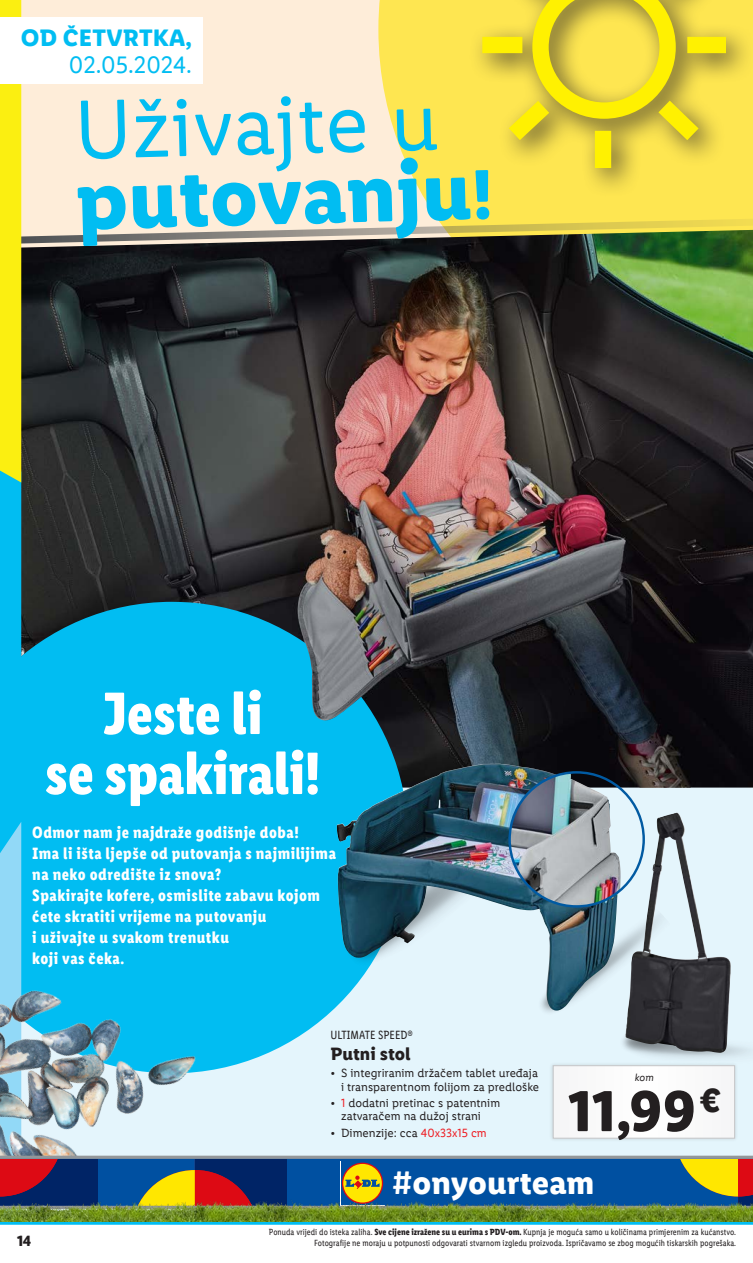
<style>
.page{position:relative;width:753px;height:1263px;background:#fff}
.page>*{position:absolute;margin:0;border:0;box-sizing:border-box;transform-origin:0 0}
.Opisni_tekst{font:84.15px/70.7px "Lidl Font Pro";color:#01bdf2}
.t1{font:700 60px/60px "Lidl Font Cond Pro";letter-spacing:-.01em;color:#fff;text-align:center}
.t2{font:700 58.05px "Lidl Font Pro";color:#231f20}
.t3{font:700 32.85px "Lidl Font Pro";color:#fff}
.t4{font:700 24px/27px "Lidl Font Pro";letter-spacing:.01em;color:#01bdf2;text-align:right}
.Naslov{font:700 18px "Lidl Font Pro";color:#231f20}
.t5{font:700 16.5px/21px "Lidl Font Cond Pro";letter-spacing:.03em;color:#fff}
.t6{font:700 15px "Lidl Font Pro";color:#231f20}
.t7{font:12px/13.5px "Lidl Font Pro";color:#231f20;text-align:right}
.Marka{font:12px "Lidl Font Cond Pro";color:#231f20}
.Informationsebene{font:italic 10.5px "Lidl Font Pro";color:#231f20}
.t8{font:9px/10.8px "Lidl Font Cond Pro";color:#231f20;text-align:right}
.s1{font-weight:400}
.s2{font-weight:700}
.s3{font-weight:700;font-size:70.5px}
.s4{color:#ee1d23}
</style>
<div class="page">
<hr style="left:0;top:1222px;width:753px;height:3px;background:#01bdf2">
<img style="left:0;top:0;width:753px;height:1156px">
<svg style="left:0;top:1156px;width:753px;height:35px;background:#3f5777"></svg>
<img style="left:198px;top:1190px;width:547px;height:1px">
<img style="left:0;top:1191px;width:446px;height:31px">
<img style="left:446px;top:1191px;width:305px;height:31px">
<img style="left:751px;top:1191px;width:2px;height:31px">
<img style="left:329px;top:758px;width:252px;height:236px">
<img style="left:525px;top:896px;width:148px;height:138px">
<img style="left:337px;top:764px;width:161px;height:194px">
<img style="left:509px;top:773px;width:111px;height:133px">
<p class="t4" style="left:21px;top:24px;width:173px">OD ČETVRTKA,<br><span class="s1">02.05.2024.</span></p>
<p class="Opisni_tekst" style="left:72px;top:97px;width:419px;rotate:-2deg">Uživajte u <span class="s2">putovanju</span><span class="s3">!</span></p>
<p class="t1" style="left:45px;top:683px;width:277px">Jeste li<br>se spakirali!</p>
<p class="t5" style="left:32px;top:822px;width:268px">Odmor nam je najdraže godišnje doba!</p>
<p class="t5" style="left:32px;top:843px;width:305px">Ima li išta ljepše od putovanja s najmilijima na neko odredište iz snova?</p>
<p class="t5" style="left:32px;top:885px;width:289px">Spakirajte kofere, osmislite zabavu kojom ćete skratiti vrijeme na putovanju<br>i uživajte u svakom trenutku<br>koji vas čeka.</p>
<p class="Marka" style="left:330px;top:1028px;width:84px">ULTIMATE SPEED®</p>
<p class="Naslov" style="left:330px;top:1042px;width:82px">Putni stol</p>
<p class="t7" style="left:330px;top:1067px;width:210px">• S integriranim držačem tablet uređaja i transparentnom folijom za predloške</p>
<p class="t7" style="left:341px;top:1096px;width:161px;text-align:left;text-indent:-11px">• <span class="s4">1</span> dodatni pretinac s patentnim zatvaračem na dužoj strani</p>
<p class="t7" style="left:330px;top:1126px;width:158px">• Dimenzije: cca <span class="s4">40x33x15 cm</span></p>
<p class="Informationsebene" style="left:634px;top:1071px;width:21px">kom</p>
<p class="t2" style="left:568px;top:1075px;width:155px">11,99<sup>€</sup></p>
<p class="t3" style="left:392px;top:1162px;width:204px">#onyourteam</p>
<h3 class="t6" style="left:17px;top:1231px;width:16px">14</h3>
<p class="t8" style="left:269px;top:1226px;width:469px">Ponuda vrijedi do isteka zaliha. <span class="s2">Sve cijene izražene su u eurima s PDV-om.</span> Kupnja je moguća samo u količinama primjerenim za kućanstvo.<br>Fotografije ne moraju u potpunosti odgovarati stvarnom izgledu proizvoda. Ispričavamo se zbog mogućih tiskarskih pogrešaka.</p>
</div>
